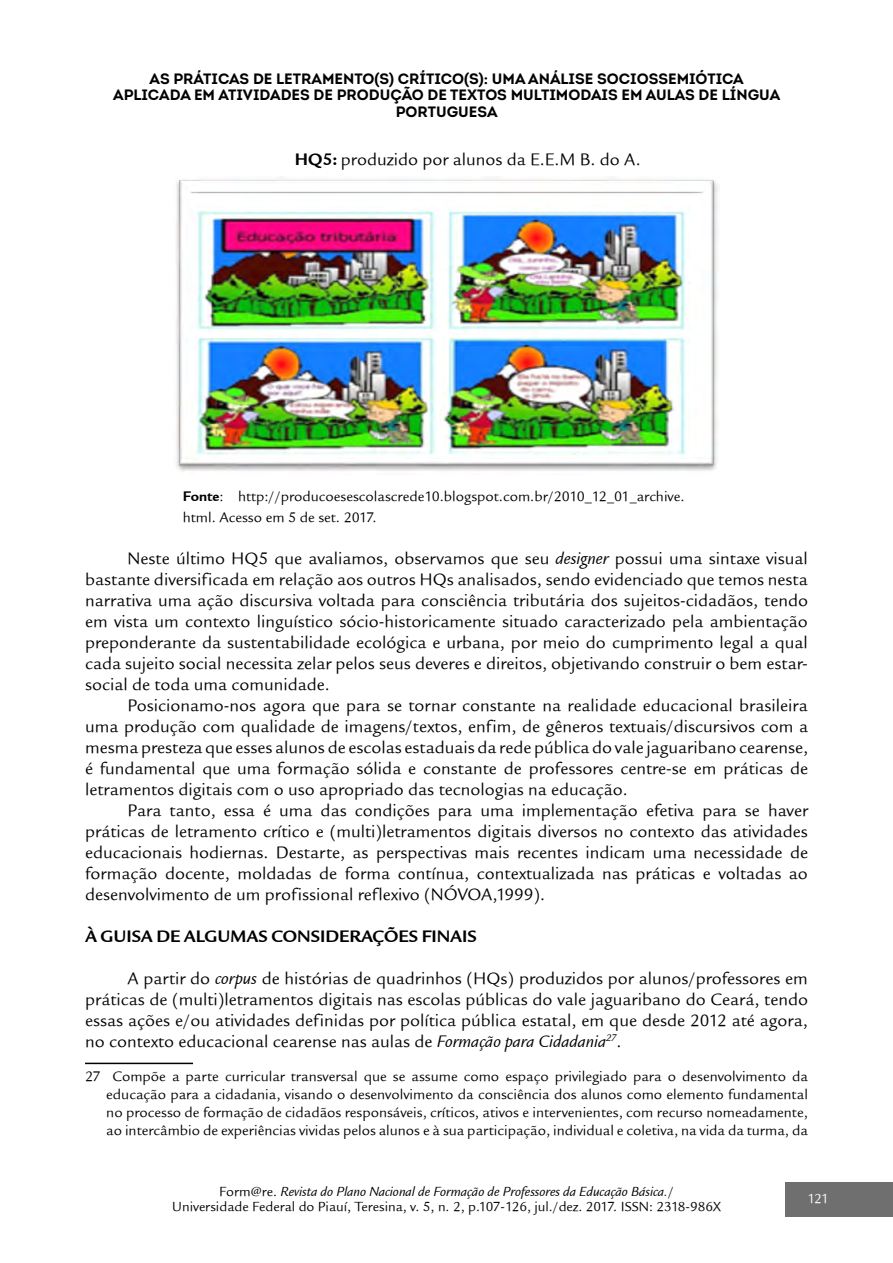
<style>
.page{position:relative;width:893px;height:1263px;background:#fff}
.page>*{position:absolute;margin:0;border:0;box-sizing:border-box;transform-origin:0 0}
.t1{font:18px/21px "Legacy Sans ITCTT Book";color:#000;text-align:justify}
.t2{font:18px "Legacy Sans ITCTT Bold";color:#000}
.t3{font:15px/18px "Legacy Sans ITCTT Book";color:#000}
.t4{font:700 15px/16.5px "Intro";color:#000;text-align:center}
.t5{font:14.25px/15px "Legacy Sans ITCTT Book";color:#000;text-align:center}
.t6{font:14.25px "Legacy Sans ITCTT Book";color:#fff}
.s1{font-family:"Legacy Sans ITCTT Bold"}
.s2{font-style:italic}
</style>
<div class="page">
<div style="left:785px;top:1183px;width:108px;height:34px;background:#706f6f"></div>
<hr style="left:85px;top:1063px;width:108px;height:1px;background:#000">
<img style="left:176px;top:178px;width:542px;height:294px">
<p class="t4" style="left:113px;top:70px;width:669px">AS PRÁTICAS DE LETRAMENTO(S) CRÍTICO(S): UMA ANÁLISE SOCIOSSEMIÓTICA<br>APLICADA EM ATIVIDADES DE PRODUÇÃO DE TEXTOS MULTIMODAIS EM AULAS DE LÍNGUA<br>PORTUGUESA</p>
<p class="t1" style="left:295px;top:149px;width:347px"><span class="s1">HQ5:</span> produzido por alunos da E.E.M B. do A.</p>
<p class="t3" style="left:183px;top:486px;width:503px;line-height:21px"><span class="s1">Fonte</span>: http://producoesescolascrede10.blogspot.com.br/2010_12_01_archive. html. Acesso em 5 de set. 2017.</p>
<p class="t1" style="left:85px;top:548px;width:724px;text-indent:43px">Neste último HQ5 que avaliamos, observamos que seu <span class="s2">designer</span> possui uma sintaxe visual bastante diversificada em relação aos outros HQs analisados, sendo evidenciado que temos nesta narrativa uma ação discursiva voltada para consciência tributária dos sujeitos-cidadãos, tendo em vista um contexto linguístico sócio-historicamente situado caracterizado pela ambientação preponderante da sustentabilidade ecológica e urbana, por meio do cumprimento legal a qual cada sujeito social necessita zelar pelos seus deveres e direitos, objetivando construir o bem estar&shy;social de toda uma comunidade.</p>
<p class="t1" style="left:85px;top:695px;width:724px;text-indent:43px">Posicionamo-nos agora que para se tornar constante na realidade educacional brasileira uma produção com qualidade de imagens/textos, enfim, de gêneros textuais/discursivos com a mesma presteza que esses alunos de escolas estaduais da rede pública do vale jaguaribano cearense, é fundamental que uma formação sólida e constante de professores centre-se em práticas de letramentos digitais com o uso apropriado das tecnologias na educação.</p>
<p class="t1" style="left:85px;top:800px;width:724px;text-indent:43px">Para tanto, essa é uma das condições para uma implementação efetiva para se haver práticas de letramento crítico e (multi)letramentos digitais diversos no contexto das atividades educacionais hodiernas. Destarte, as perspectivas mais recentes indicam uma necessidade de formação docente, moldadas de forma contínua, contextualizada nas práticas e voltadas ao desenvolvimento de um profissional reflexivo (NÓVOA,1999).</p>
<p class="t2" style="left:85px;top:926px;width:393px">À GUISA DE ALGUMAS CONSIDERAÇÕES FINAIS</p>
<p class="t1" style="left:85px;top:968px;width:724px;text-indent:43px">A partir do <span class="s2">corpus</span> de histórias de quadrinhos (HQs) produzidos por alunos/professores em práticas de (multi)letramentos digitais nas escolas públicas do vale jaguaribano do Ceará, tendo essas ações e/ou atividades definidas por política pública estatal, em que desde 2012 até agora, no contexto educacional cearense nas aulas de <span class="s2">Formação para Cidadania</span><sup>27</sup>.</p>
<p class="t3" style="left:106px;top:1068px;width:703px;text-align:justify;text-indent:-21px">27 Compõe a parte curricular transversal que se assume como espaço privilegiado para o desenvolvimento da educação para a cidadania, visando o desenvolvimento da consciência dos alunos como elemento fundamental no processo de formação de cidadãos responsáveis, críticos, ativos e intervenientes, com recurso nomeadamente, ao intercâmbio de experiências vividas pelos alunos e à sua participação, individual e coletiva, na vida da turma, da</p>
<p class="t5" style="left:172px;top:1184px;width:550px">Form@re. <span class="s2">Revista do Plano Nacional de Formação de Professores da Educação Básica.</span>/<br>Universidade Federal do Piauí, Teresina, v. 5, n. 2, p.107-126, jul./dez. 2017. ISSN: 2318-986X</p>
<p class="t6" style="left:808px;top:1191px;width:23px">121</p>
</div>
